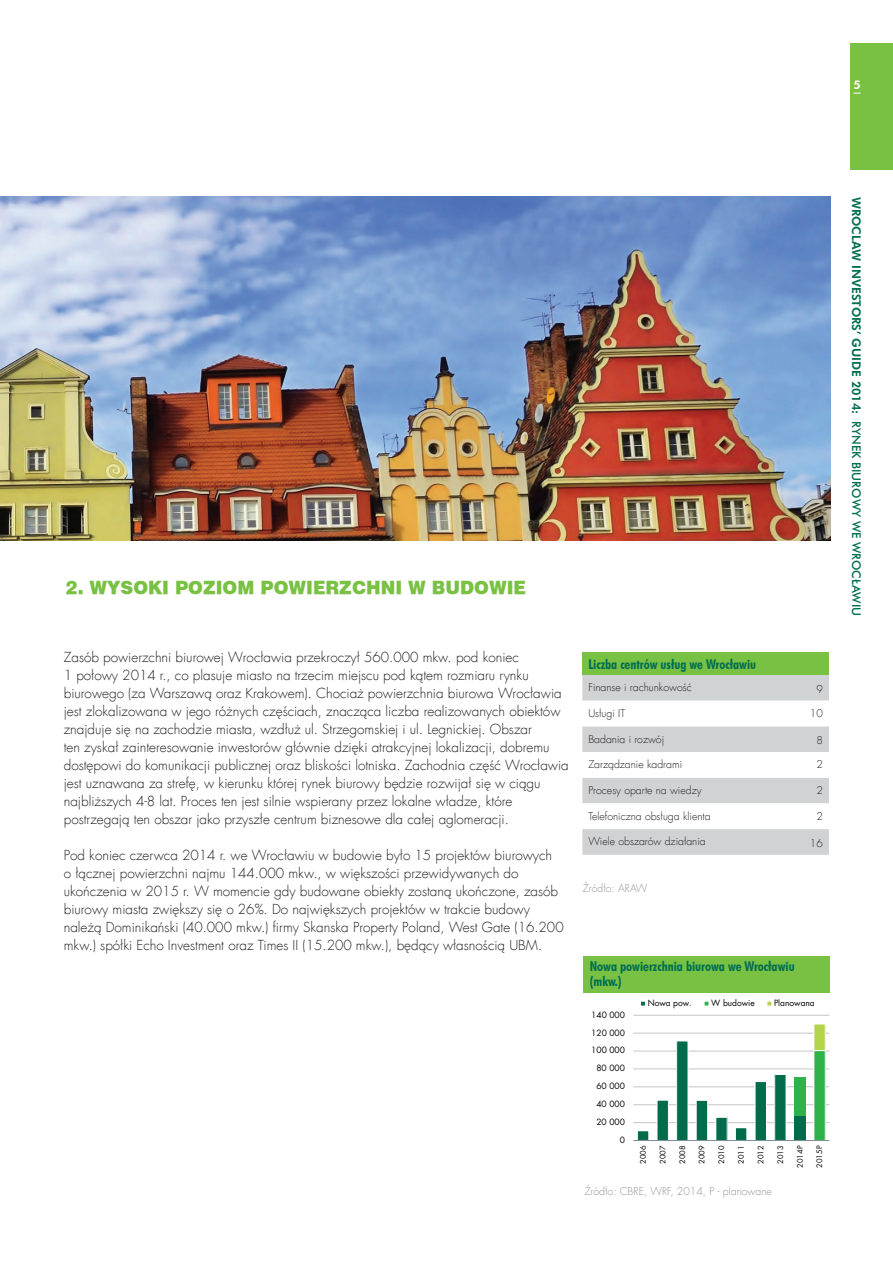
<style>
.page{position:relative;width:893px;height:1263px;background:#fff}
.page>*{position:absolute;margin:0;border:0;box-sizing:border-box;transform-origin:0 0}
.t1{font:900 18px "Swiss 721 TL";color:#79c142}
.t2{font:300 13.5px/18px "Futura Pl";color:#231f20}
.t3{font:700 13.5px/15px "Futura BT Pl Cond";color:#006e51}
.t4{font:800 12px "Futura BT Pl";color:#006e51}
.t5{font:800 12px "Futura BT";color:#fff}
.t6{font:300 10.5px "Futura Pl";color:#231f20}
.t7{font:300 10.5px "Futura Pl";color:#939598}
.t8{font:8.4px "Futura Pl";color:#050504}
.t9{font:7.5px "Futura Pl";color:#050504}
.s1{font-weight:500}
</style>
<div class="page">
<div style="left:850px;top:43px;width:43px;height:126px;background:#79c142"></div>
<img style="left:0;top:196px;width:830px;height:344px">
<div style="left:583px;top:956px;width:247px;height:37px;background:#79c142"></div>
<div style="left:582px;top:653px;width:247px;height:22px;background:#79c142"></div>
<svg style="left:582px;top:675px;width:247px;height:180px"></svg>
<hr style="left:633px;top:1015px;width:196px;height:1px;background:#c6c5c4">
<hr style="left:633px;top:1033px;width:196px;height:1px;background:#c6c5c4">
<hr style="left:633px;top:1051px;width:196px;height:1px;background:#c6c5c4">
<hr style="left:633px;top:1069px;width:196px;height:1px;background:#c6c5c4">
<hr style="left:633px;top:1086px;width:196px;height:1px;background:#c6c5c4">
<hr style="left:633px;top:1104px;width:196px;height:1px;background:#c6c5c4">
<hr style="left:633px;top:1122px;width:196px;height:1px;background:#c6c5c4">
<div style="left:637px;top:1131px;width:12px;height:9px;background:#006c4b"></div>
<div style="left:637px;top:1130px;width:12px;height:11px;border:1px solid #fff"></div>
<div style="left:657px;top:1100px;width:11px;height:40px;background:#006c4b"></div>
<div style="left:657px;top:1100px;width:12px;height:41px;border:1px solid #fff"></div>
<div style="left:677px;top:1041px;width:11px;height:99px;background:#006c4b"></div>
<div style="left:676px;top:1041px;width:12px;height:100px;border:1px solid #fff"></div>
<div style="left:696px;top:1100px;width:12px;height:40px;background:#006c4b"></div>
<div style="left:696px;top:1100px;width:12px;height:41px;border:1px solid #fff"></div>
<div style="left:716px;top:1117px;width:11px;height:23px;background:#006c4b"></div>
<div style="left:735px;top:1128px;width:12px;height:12px;background:#006c4b"></div>
<div style="left:735px;top:1127px;width:12px;height:14px;border:1px solid #fff"></div>
<div style="left:755px;top:1081px;width:11px;height:59px;background:#006c4b"></div>
<div style="left:755px;top:1081px;width:12px;height:60px;border:1px solid #fff"></div>
<div style="left:775px;top:1074px;width:11px;height:66px;background:#006c4b"></div>
<div style="left:774px;top:1074px;width:12px;height:67px;border:1px solid #fff"></div>
<div style="left:794px;top:1116px;width:12px;height:24px;background:#006c4b"></div>
<div style="left:794px;top:1078px;width:12px;height:38px;background:#2eb34a"></div>
<div style="left:814px;top:1050px;width:11px;height:90px;background:#2eb34a"></div>
<div style="left:814px;top:1024px;width:11px;height:26px;background:#b4d44c"></div>
<hr style="left:633px;top:1140px;width:196px;height:1px;background:#7f8c92">
<svg style="left:641px;top:1001px;width:4px;height:5px"></svg>
<svg style="left:704px;top:1001px;width:5px;height:5px"></svg>
<svg style="left:767px;top:1001px;width:5px;height:5px"></svg>
<p class="t5" style="left:853px;top:77px;width:9px">5</p>
<h1 class="t1" style="left:66px;top:576px;width:462px">2. WYSOKI POZIOM POWIERZCHNI W BUDOWIE</h1>
<p class="t2" style="left:64px;top:648px;width:506px">Zasób powierzchni biurowej Wrocławia przekroczył 560.000 mkw. pod koniec<br>1 połowy 2014 r., co plasuje miasto na trzecim miejscu pod kątem rozmiaru rynku biurowego (za Warszawą oraz Krakowem). Chociaż powierzchnia biurowa Wrocławia jest zlokalizowana w jego różnych częściach, znacząca liczba realizowanych obiektów znajduje się na zachodzie miasta, wzdłuż ul. Strzegomskiej i ul. Legnickiej. Obszar<br>ten zyskał zainteresowanie inwestorów głównie dzięki atrakcyjnej lokalizacji, dobremu dostępowi do komunikacji publicznej oraz bliskości lotniska. Zachodnia część Wrocławia jest uznawana za strefę, w kierunku której rynek biurowy będzie rozwijał się w ciągu najbliższych 4-8 lat. Proces ten jest silnie wspierany przez lokalne władze, które postrzegają ten obszar jako przyszłe centrum biznesowe dla całej aglomeracji.</p>
<p class="t2" style="left:64px;top:846px;width:501px">Pod koniec czerwca 2014 r. we Wrocławiu w budowie było 15 projektów biurowych<br>o łącznej powierzchni najmu 144.000 mkw., w większości przewidywanych do ukończenia w 2015 r. W momencie gdy budowane obiekty zostaną ukończone, zasób biurowy miasta zwiększy się o 26%. Do największych projektów w trakcie budowy należą Dominikański (40.000 mkw.) firmy Skanska Property Poland, West Gate (16.200 mkw.) spółki Echo Investment oraz Times II (15.200 mkw.), będący własnością UBM.</p>
<p class="t3" style="left:588px;top:656px;width:169px">Liczba centrów usług we Wrocławiu</p>
<p class="t6" style="left:588px;top:681px;width:105px">Finanse i rachunkowość</p>
<p class="t6" style="left:816px;top:683px;width:8px">9</p>
<p class="t6" style="left:588px;top:707px;width:38px">Usługi IT</p>
<p class="t6" style="left:810px;top:707px;width:15px">10</p>
<p class="t6" style="left:588px;top:732px;width:77px">Badania i rozwój</p>
<p class="t6" style="left:816px;top:734px;width:8px">8</p>
<p class="t6" style="left:588px;top:758px;width:95px">Zarządzanie kadrami</p>
<p class="t6" style="left:816px;top:758px;width:8px">2</p>
<p class="t6" style="left:588px;top:784px;width:115px">Procesy oparte na wiedzy</p>
<p class="t6" style="left:816px;top:784px;width:8px">2</p>
<p class="t6" style="left:588px;top:809px;width:124px">Telefoniczna obsługa klienta</p>
<p class="t6" style="left:816px;top:809px;width:8px">2</p>
<p class="t6" style="left:588px;top:835px;width:119px">Wiele obszarów działania</p>
<p class="t6" style="left:810px;top:837px;width:15px">16</p>
<p class="t7" style="left:583px;top:882px;width:66px">Źródło: ARAW</p>
<p class="t3" style="left:590px;top:958px;width:206px">Nowa powierzchnia biurowa we Wrocławiu (mkw.)</p>
<p class="t8" style="left:591px;top:1009px;width:35px">140 000</p>
<p class="t8" style="left:591px;top:1027px;width:35px">120 000</p>
<p class="t8" style="left:591px;top:1045px;width:35px">100 000</p>
<p class="t8" style="left:596px;top:1063px;width:30px">80 000</p>
<p class="t8" style="left:596px;top:1081px;width:30px">60 000</p>
<p class="t8" style="left:596px;top:1099px;width:30px">40 000</p>
<p class="t8" style="left:596px;top:1116px;width:30px">20 000</p>
<p class="t8" style="left:620px;top:1134px;width:7px">0</p>
<p class="t8" style="left:648px;top:997px;width:46px">Nowa pow.</p>
<p class="t8" style="left:711px;top:997px;width:45px">W budowie</p>
<p class="t8" style="left:774px;top:997px;width:42px">Planowana</p>
<p class="t9" style="left:638px;top:1164px;width:20px;rotate:-90deg">2006</p>
<p class="t9" style="left:658px;top:1164px;width:20px;rotate:-90deg">2007</p>
<p class="t9" style="left:677px;top:1164px;width:20px;rotate:-90deg">2008</p>
<p class="t9" style="left:697px;top:1164px;width:20px;rotate:-90deg">2009</p>
<p class="t9" style="left:717px;top:1164px;width:20px;rotate:-90deg">2010</p>
<p class="t9" style="left:736px;top:1164px;width:20px;rotate:-90deg">2011</p>
<p class="t9" style="left:756px;top:1164px;width:20px;rotate:-90deg">2012</p>
<p class="t9" style="left:775px;top:1164px;width:20px;rotate:-90deg">2013</p>
<p class="t9" style="left:795px;top:1168px;width:24px;rotate:-90deg">2014P</p>
<p class="t9" style="left:815px;top:1168px;width:24px;rotate:-90deg">2015P</p>
<p class="t7" style="left:585px;top:1184px;width:189px">Źródło: CBRE, WRF, 2014, P - planowane</p>
<p class="t4" style="left:864px;top:197px;width:421px;rotate:90deg">WROCLAW INVESTORS’ GUIDE 2014: <span class="s1">RYNEK BIUROWY WE WROCŁAWIU</span></p>
</div>
